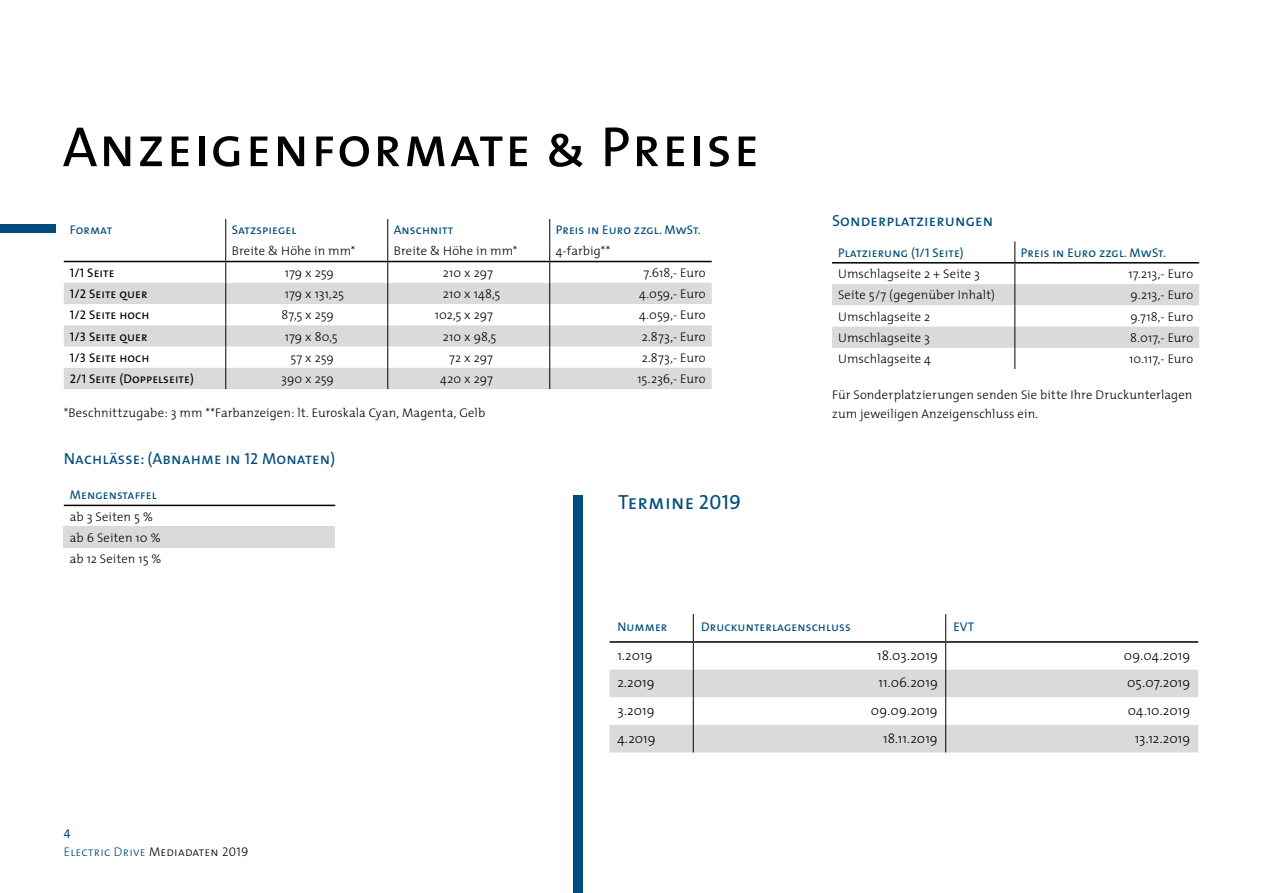
<style>
.page{position:relative;width:1263px;height:893px;background:#fff}
.page>*{position:absolute;margin:0;border:0;box-sizing:border-box;transform-origin:0 0}
.t1{font:57px "The Mix Caps";letter-spacing:.02em;color:#000}
.t2{font:20.55px "The Sans Caps";letter-spacing:.01em;color:#004d7b}
.t3{font:16.05px "The Sans Caps";letter-spacing:.01em;color:#004d7b}
.t4{font:300 13.5px "The Mix";letter-spacing:.005em;color:#000}
.t5{font:300 12.6px/21.3px "The Mix";letter-spacing:.01em;color:#000}
.t6{font:12.6px "The Sans Caps";letter-spacing:.01em;color:#004d7b}
.t7{font:12.6px "The Sans Caps";letter-spacing:.01em;color:#000}
.t8{font:12.6px "The Mix Light Caps";letter-spacing:.02em;color:#000}
.s1{color:#004d7b}
</style>
<div class="page">
<svg style="left:64px;top:283px;width:648px;height:106px;fill:#d9dadb"></svg>
<svg style="left:225px;top:219px;width:1px;height:170px"></svg>
<svg style="left:387px;top:219px;width:1px;height:170px"></svg>
<svg style="left:549px;top:219px;width:1px;height:170px"></svg>
<hr style="left:64px;top:261px;width:162px;height:1px;background:#000">
<hr style="left:226px;top:261px;width:162px;height:1px;background:#000">
<hr style="left:388px;top:261px;width:162px;height:1px;background:#000">
<hr style="left:550px;top:261px;width:162px;height:1px;background:#000">
<div style="left:64px;top:527px;width:271px;height:21px;background:#d9dadb"></div>
<hr style="left:64px;top:505px;width:271px;height:1px;background:#000">
<div style="left:0;top:224px;width:55px;height:9px;background:#004d7b"></div>
<div style="left:573px;top:496px;width:10px;height:397px;background:#004d7b"></div>
<svg style="left:832px;top:242px;width:367px;height:127px"></svg>
<hr style="left:832px;top:262px;width:183px;height:2px;background:#000">
<hr style="left:1015px;top:262px;width:184px;height:2px;background:#000">
<svg style="left:609px;top:670px;width:589px;height:82px;fill:#d9dadb"></svg>
<svg style="left:693px;top:614px;width:1px;height:138px"></svg>
<svg style="left:945px;top:614px;width:1px;height:138px"></svg>
<hr style="left:609px;top:641px;width:84px;height:2px;background:#000">
<hr style="left:693px;top:641px;width:253px;height:2px;background:#000">
<hr style="left:946px;top:641px;width:252px;height:2px;background:#000">
<h1 class="t1" style="left:63px;top:100px;width:698px">Anzeigenformate &amp; Preise</h1>
<p class="t6" style="left:70px;top:219px;width:44px">Format</p>
<p class="t6" style="left:232px;top:219px;width:66px">Satzspiegel</p>
<p class="t6" style="left:394px;top:219px;width:61px">Anschnitt</p>
<p class="t6" style="left:556px;top:219px;width:146px">Preis in Euro zzgl. MwSt.</p>
<p class="t5" style="left:232px;top:240px;width:125px">Breite &amp; Höhe in mm*</p>
<p class="t5" style="left:394px;top:240px;width:125px">Breite &amp; Höhe in mm*</p>
<p class="t5" style="left:556px;top:240px;width:56px">4-farbig**</p>
<p class="t7" style="left:70px;top:262px;width:46px">1/1 Seite</p>
<p class="t5" style="left:285px;top:261px;width:51px">179 x 259</p>
<p class="t5" style="left:443px;top:261px;width:52px">210 x 297</p>
<p class="t5" style="left:643px;top:261px;width:64px">7.618,- Euro</p>
<p class="t7" style="left:70px;top:283px;width:79px">1/2 Seite quer</p>
<p class="t5" style="left:285px;top:283px;width:61px">179 x 131,25</p>
<p class="t5" style="left:443px;top:283px;width:59px">210 x 148,5</p>
<p class="t5" style="left:639px;top:283px;width:68px">4.059,- Euro</p>
<p class="t7" style="left:70px;top:304px;width:81px">1/2 Seite hoch</p>
<p class="t5" style="left:281px;top:304px;width:54px">87,5 x 259</p>
<p class="t5" style="left:435px;top:304px;width:60px">102,5 x 297</p>
<p class="t5" style="left:639px;top:304px;width:68px">4.059,- Euro</p>
<p class="t7" style="left:70px;top:326px;width:79px">1/3 Seite quer</p>
<p class="t5" style="left:285px;top:325px;width:55px">179 x 80,5</p>
<p class="t5" style="left:443px;top:325px;width:55px">210 x 98,5</p>
<p class="t5" style="left:642px;top:325px;width:66px">2.873,- Euro</p>
<p class="t7" style="left:70px;top:347px;width:81px">1/3 Seite hoch</p>
<p class="t5" style="left:290px;top:347px;width:45px">57 x 259</p>
<p class="t5" style="left:449px;top:347px;width:45px">72 x 297</p>
<p class="t5" style="left:642px;top:347px;width:66px">2.873,- Euro</p>
<p class="t7" style="left:70px;top:368px;width:126px">2/1 Seite (Doppelseite)</p>
<p class="t5" style="left:281px;top:368px;width:54px">390 x 259</p>
<p class="t5" style="left:440px;top:368px;width:54px">420 x 297</p>
<p class="t5" style="left:637px;top:368px;width:70px">15.236,- Euro</p>
<p class="t5" style="left:64px;top:402px;width:423px">*Beschnittzugabe: 3 mm **Farbanzeigen: lt. Euroskala Cyan, Magenta, Gelb</p>
<p class="t3" style="left:64px;top:445px;width:273px">Nachlässe: (Abnahme in 12 Monaten)</p>
<p class="t6" style="left:70px;top:485px;width:89px">Mengenstaffel</p>
<p class="t5" style="left:70px;top:505px;width:93px">ab 3 Seiten 5 % ab 6 Seiten 10 % ab 12 Seiten 15 %</p>
<h2 class="t2" style="left:618px;top:485px;width:124px">Termine 2019</h2>
<p class="t3" style="left:832px;top:207px;width:163px">Sonderplatzierungen</p>
<p class="t6" style="left:838px;top:242px;width:127px">Platzierung (1/1 Seite)</p>
<p class="t6" style="left:1021px;top:242px;width:146px">Preis in Euro zzgl. MwSt.</p>
<p class="t5" style="left:838px;top:263px;width:143px">Umschlagseite 2 + Seite 3</p>
<p class="t5" style="left:1128px;top:263px;width:66px">17.213,- Euro</p>
<p class="t5" style="left:838px;top:284px;width:158px">Seite 5/7 (gegenüber Inhalt)</p>
<p class="t5" style="left:1130px;top:284px;width:64px">9.213,- Euro</p>
<p class="t5" style="left:838px;top:305px;width:94px">Umschlagseite 2</p>
<p class="t5" style="left:1130px;top:305px;width:64px">9.718,- Euro</p>
<p class="t5" style="left:838px;top:326px;width:93px">Umschlagseite 3</p>
<p class="t5" style="left:1130px;top:326px;width:65px">8.017,- Euro</p>
<p class="t5" style="left:838px;top:348px;width:94px">Umschlagseite 4</p>
<p class="t5" style="left:1129px;top:348px;width:66px">10.117,- Euro</p>
<p class="t5" style="left:832px;top:386px;width:362px;line-height:18.1px">Für Sonderplatzierungen senden Sie bitte Ihre Druckunterlagen zum jeweiligen Anzeigenschluss ein.</p>
<p class="t6" style="left:64px;top:824px;width:8px">4</p>
<p class="t8" style="left:64px;top:842px;width:186px"><span class="s1">Electric Drive</span> Mediadaten 2019</p>
<p class="t6" style="left:617px;top:616px;width:52px">Nummer</p>
<p class="t6" style="left:701px;top:616px;width:151px">Druckunterlagenschluss</p>
<p class="t6" style="left:954px;top:616px;width:22px">EVT</p>
<p class="t4" style="left:617px;top:644px;width:37px">1.2019</p>
<p class="t4" style="left:877px;top:644px;width:62px">18.03.2019</p>
<p class="t4" style="left:1124px;top:644px;width:68px">09.04.2019</p>
<p class="t4" style="left:617px;top:672px;width:39px">2.2019</p>
<p class="t4" style="left:878px;top:672px;width:61px">11.06.2019</p>
<p class="t4" style="left:1127px;top:672px;width:65px">05.07.2019</p>
<p class="t4" style="left:617px;top:699px;width:39px">3.2019</p>
<p class="t4" style="left:871px;top:699px;width:68px">09.09.2019</p>
<p class="t4" style="left:1128px;top:699px;width:64px">04.10.2019</p>
<p class="t4" style="left:617px;top:727px;width:40px">4.2019</p>
<p class="t4" style="left:883px;top:727px;width:56px">18.11.2019</p>
<p class="t4" style="left:1135px;top:727px;width:57px">13.12.2019</p>
</div>
